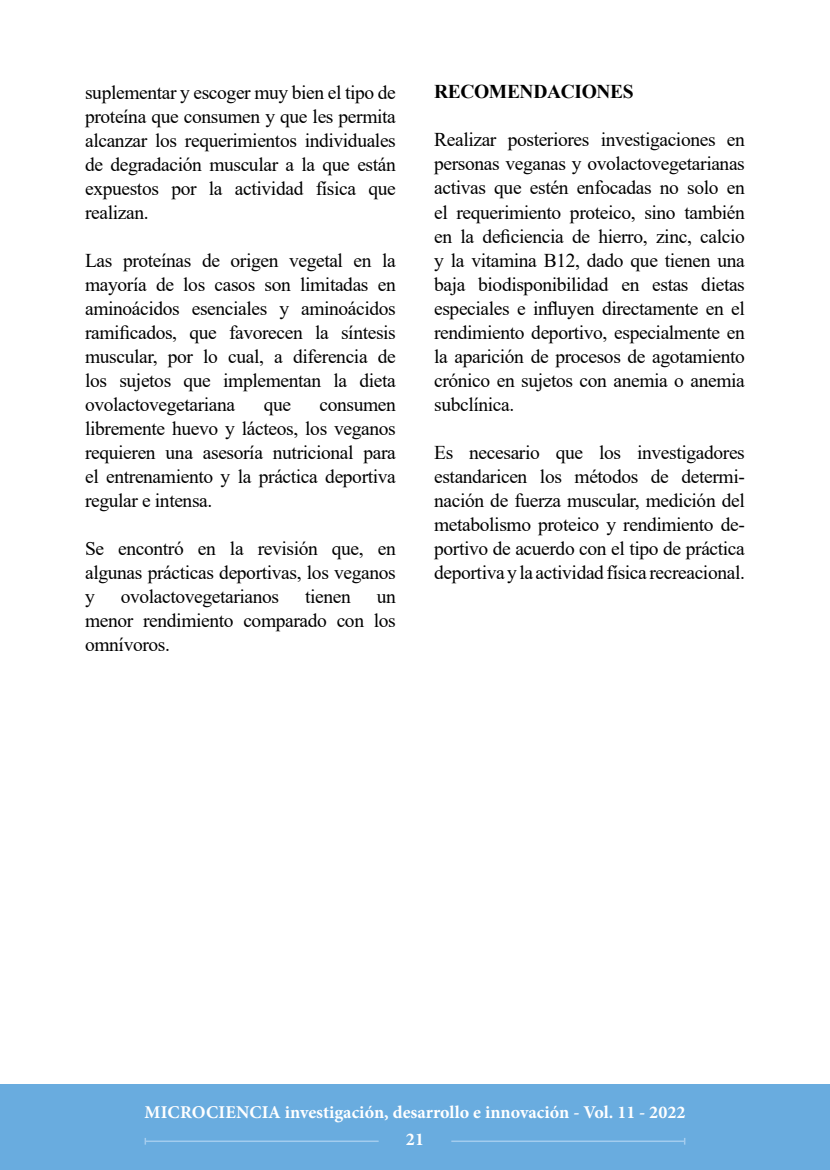
<style>
.page{position:relative;width:830px;height:1170px;background:#fff}
.page>*{position:absolute;margin:0;border:0;box-sizing:border-box;transform-origin:0 0}
.t1{font:19.5px/24px "Times New Roman";letter-spacing:-.02em;color:#000;text-align:justify}
.t2{font:700 19.5px "Times New Roman";letter-spacing:-.02em;color:#000}
.t3{font:700 18px "Minion Pro";color:#fff}
</style>
<div class="page">
<div style="left:0;top:1084px;width:829px;height:85px;background:#69acdf"></div>
<hr style="left:145px;top:1140px;width:233px;height:1px;background:#a3ccee">
<hr style="left:451px;top:1140px;width:233px;height:1px;background:#a3ccee">
<p class="t1" style="left:85px;top:79px;width:312px">suplementar y escoger muy bien el tipo de proteína que consumen y que les permita alcanzar los requerimientos individuales de degradación muscular a la que están expuestos por la actividad física que realizan.</p>
<p class="t1" style="left:85px;top:247px;width:312px">Las proteínas de origen vegetal en la mayoría de los casos son limitadas en aminoácidos esenciales y aminoácidos ramificados, que favorecen la síntesis muscular, por lo cual, a diferencia de los sujetos que implementan la dieta ovolactovegetariana</p>
<p class="t1" style="left:85px;top:391px;width:312px;text-indent:234px">consumen libremente huevo y lácteos, los veganos requieren una asesoría nutricional para el entrenamiento y la práctica deportiva regular e intensa.</p>
<p class="t1" style="left:85px;top:535px;width:312px">Se encontró en la revisión que, en algunas prácticas deportivas, los veganos y</p>
<p class="t1" style="left:263px;top:391px;width:29px">que</p>
<p class="t1" style="left:121px;top:584px;width:160px">ovolactovegetarianos</p>
<p class="t1" style="left:305px;top:584px;width:47px">tienen</p>
<p class="t1" style="left:85px;top:584px;width:312px;text-indent:291px">un menor rendimiento comparado con los omnívoros.</p>
<p class="t2" style="left:434px;top:78px;width:201px">RECOMENDACIONES</p>
<p class="t1" style="left:434px;top:127px;width:312px">Realizar posteriores investigaciones en personas veganas y ovolactovegetarianas activas que estén enfocadas no solo en el requerimiento proteico, sino también en la deficiencia de hierro, zinc, calcio y la vitamina B12, dado que tienen una baja biodisponibilidad en estas dietas especiales e influyen directamente en el rendimiento deportivo, especialmente en la aparición de procesos de agotamiento crónico en sujetos con anemia o anemia subclínica.</p>
<p class="t1" style="left:434px;top:439px;width:312px">Es necesario que los investigadores estandaricen los métodos de determi&shy;nación de fuerza muscular, medición del metabolismo proteico y rendimiento de&shy;portivo de acuerdo con el tipo de práctica deportiva y la actividad física recreacional.</p>
<p class="t3" style="left:145px;top:1099px;width:542px">MICROCIENCIA investigación, desarrollo e innovación - Vol. 11 - 2022</p>
<p class="t3" style="left:406px;top:1126px;width:19px">21</p>
</div>
